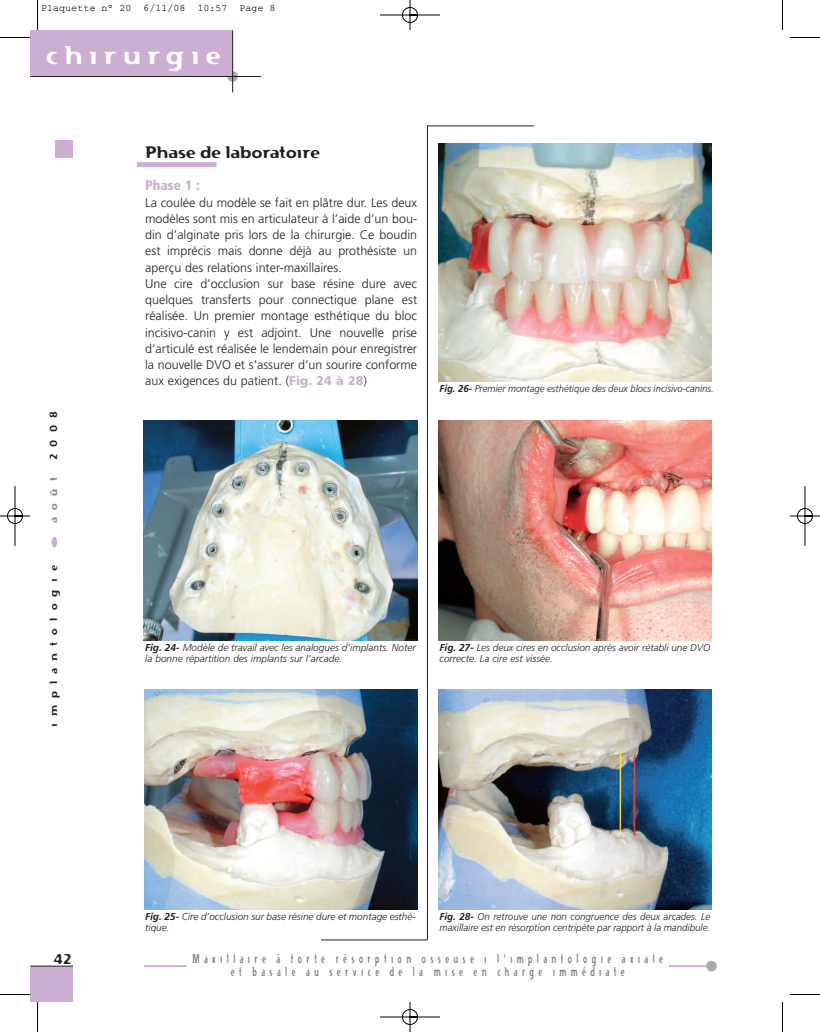
<style>
.page{position:relative;width:820px;height:1032px;background:#fff}
.page>*{position:absolute;margin:0;border:0;box-sizing:border-box;transform-origin:0 0}
.t1{font:25px "Flexure";letter-spacing:.25em;color:#fff}
.t2{font:16.25px "Flexure";letter-spacing:-.005em;color:#231f20}
.t3{font:900 condensed 13.75px "Frutiger";color:#ccaed2}
.t4{font:13.75px "Flexure";color:#231f20}
.t5{font:300 12.5px/16.2px "Frutiger";color:#231f20}
.t6{font:12.5px/12.5px "Flexure";letter-spacing:.715em;color:#808285;text-align:center;scale:.5 1}
.t7{font:italic 300 10px/11.2px "Frutiger";color:#231f20}
.t8{font:italic 300 10px "Frutiger";color:#231f20;scale:.95 1}
.t9{font:10px "Courier";color:#000}
.t10{font:10px "Flexure";letter-spacing:.715em;color:#231f20}
.t11{font:10px "Flexure";color:#808285}
.s1{color:#ccaed2}
.s2{font-weight:900;color:#ccaed2}
.s3{font-weight:700}
</style>
<div class="page">
<img style="left:0;top:0;width:819px;height:1032px">
<p class="t9" style="left:41px;top:5px;width:236px">Plaquette n° 20 6/11/08 10:57 Page 8</p>
<h1 class="t1" style="left:46px;top:41px;width:176px">chirurgie</h1>
<p class="t10" style="left:48px;top:460px;width:50px;rotate:-90deg">2008</p>
<p class="t11" style="left:48px;top:548px;width:73px;rotate:-90deg"><span class="s1">●</span> août</p>
<p class="t10" style="left:48px;top:727px;width:163px;rotate:-90deg">implantologie</p>
<h2 class="t2" style="left:145px;top:143px;width:176px">Phase de laboratoire</h2>
<p class="t3" style="left:145px;top:180px;width:56px">Phase 1 :</p>
<p class="t5" style="left:145px;top:195px;width:273px">La coulée du modèle se fait en plâtre dur. Les deux modèles sont mis en articulateur à l’aide d’un bou&shy;din d’alginate pris lors de la chirurgie. Ce boudin est imprécis mais donne déjà au prothésiste un aperçu des relations inter-maxillaires.<br>Une cire d’occlusion sur base résine dure avec quelques transferts pour connectique plane est réalisée. Un premier montage esthétique du bloc incisivo-canin y est adjoint. Une nouvelle prise d’articulé est réalisée le lendemain pour enregistrer la nouvelle DVO et s’assurer d’un sourire conforme aux exigences du patient. (<span class="s2">Fig. 24 à 28</span>)</p>
<p class="t8" style="left:439px;top:384px;width:290px"><span class="s3">Fig. 26-</span> Premier montage esthétique des deux blocs incisivo-canins.</p>
<p class="t7" style="left:145px;top:642px;width:272px"><span class="s3">Fig. 24-</span> Modèle de travail avec les analogues d’implants. Noter la bonne répartition des implants sur l’arcade.</p>
<p class="t7" style="left:439px;top:642px;width:272px"><span class="s3">Fig. 27-</span> Les deux cires en occlusion après avoir rétabli une DVO correcte. La cire est vissée.</p>
<p class="t7" style="left:145px;top:911px;width:272px"><span class="s3">Fig. 25-</span> Cire d’occlusion sur base résine dure et montage esthé&shy;tique.</p>
<p class="t7" style="left:439px;top:911px;width:272px"><span class="s3">Fig. 28-</span> On retrouve une non congruence des deux arcades. Le maxillaire est en résorption centripète par rapport à la mandibule.</p>
<p class="t4" style="left:53px;top:951px;width:20px">42</p>
<p class="t6" style="left:192px;top:952px;width:941px">Maxillaire à forte résorption osseuse : l’implantologie axiale et basale au service de la mise en charge immédiate</p>
</div>
